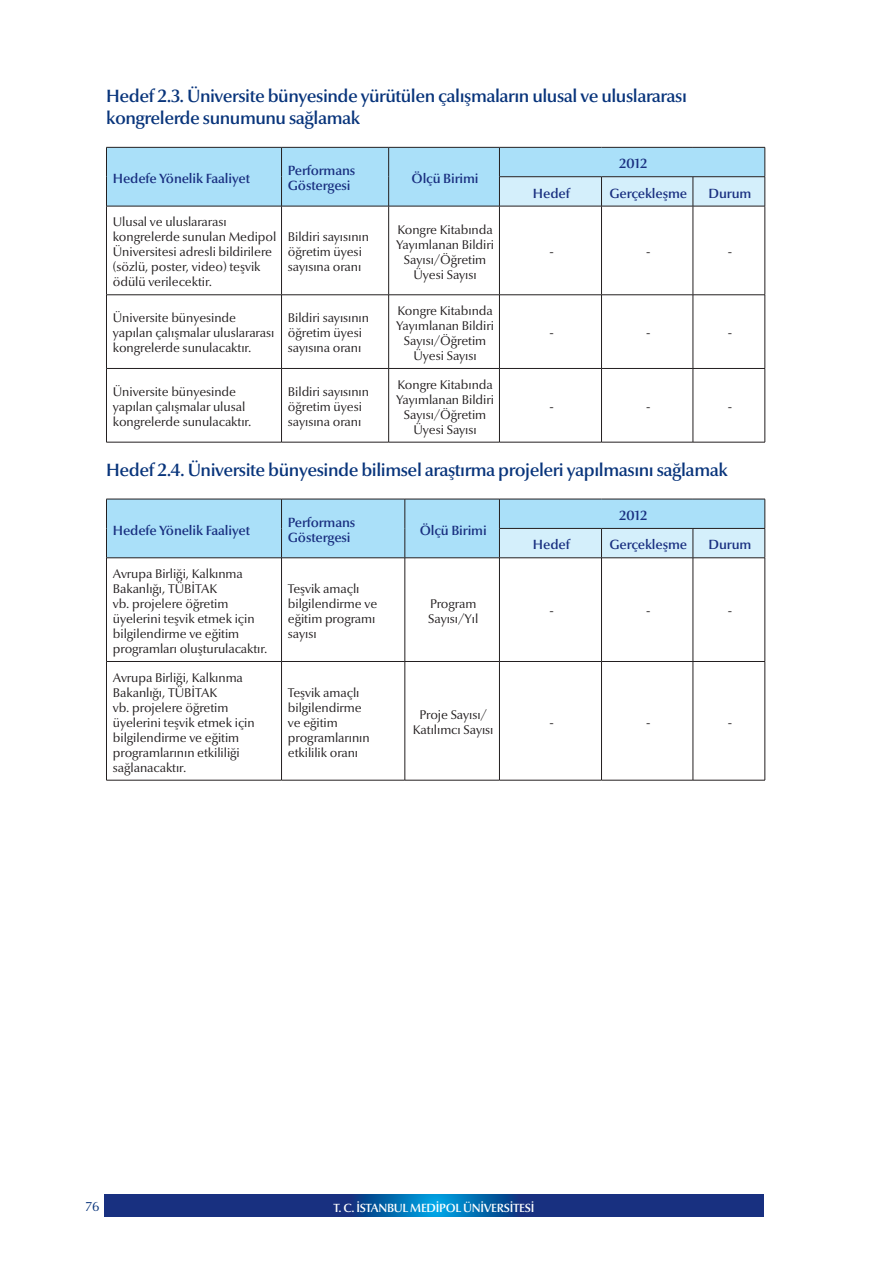
<style>
.page{position:relative;width:893px;height:1263px;background:#fff}
.page>*{position:absolute;margin:0;border:0;box-sizing:border-box;transform-origin:0 0}
.t1{font:18px/22.5px "Optima Nova Demi";letter-spacing:-.025em;color:#08347b}
.t2{font:13.5px/15px "Optima Nova Demi";letter-spacing:-.01em;color:#192f80}
.t3{font:13.5px "Optima Normal Tr";color:#08347b}
.t4{font:12.75px/15px "Optima Nova";letter-spacing:-.005em;color:#231f20}
.t5{font:12px "Optima Nova Demi";letter-spacing:-.025em;color:#fff}
</style>
<div class="page">
<svg style="left:104px;top:1195px;width:659px;height:21px;background:#123f8c"></svg>
<hr style="left:281px;top:206px;width:1px;height:89px;background:#231f20">
<hr style="left:388px;top:206px;width:1px;height:89px;background:#231f20">
<hr style="left:499px;top:206px;width:1px;height:89px;background:#231f20">
<hr style="left:601px;top:206px;width:1px;height:89px;background:#231f20">
<hr style="left:693px;top:206px;width:1px;height:89px;background:#231f20">
<hr style="left:106px;top:294px;width:176px;height:1px;background:#231f20">
<hr style="left:282px;top:294px;width:107px;height:1px;background:#231f20">
<hr style="left:281px;top:295px;width:1px;height:73px;background:#231f20">
<hr style="left:389px;top:294px;width:110px;height:1px;background:#231f20">
<hr style="left:388px;top:295px;width:1px;height:73px;background:#231f20">
<hr style="left:499px;top:294px;width:102px;height:1px;background:#231f20">
<hr style="left:499px;top:295px;width:1px;height:73px;background:#231f20">
<hr style="left:601px;top:294px;width:92px;height:1px;background:#231f20">
<hr style="left:601px;top:295px;width:1px;height:73px;background:#231f20">
<hr style="left:693px;top:294px;width:72px;height:1px;background:#231f20">
<hr style="left:693px;top:295px;width:1px;height:73px;background:#231f20">
<hr style="left:106px;top:368px;width:176px;height:1px;background:#231f20">
<hr style="left:282px;top:368px;width:107px;height:1px;background:#231f20">
<hr style="left:281px;top:369px;width:1px;height:73px;background:#231f20">
<hr style="left:389px;top:368px;width:110px;height:1px;background:#231f20">
<hr style="left:388px;top:369px;width:1px;height:73px;background:#231f20">
<hr style="left:499px;top:368px;width:102px;height:1px;background:#231f20">
<hr style="left:499px;top:369px;width:1px;height:73px;background:#231f20">
<hr style="left:601px;top:368px;width:92px;height:1px;background:#231f20">
<hr style="left:601px;top:369px;width:1px;height:73px;background:#231f20">
<hr style="left:693px;top:368px;width:72px;height:1px;background:#231f20">
<hr style="left:693px;top:369px;width:1px;height:73px;background:#231f20">
<hr style="left:106px;top:442px;width:176px;height:1px;background:#231f20">
<hr style="left:282px;top:442px;width:107px;height:1px;background:#231f20">
<hr style="left:389px;top:442px;width:110px;height:1px;background:#231f20">
<hr style="left:499px;top:442px;width:102px;height:1px;background:#231f20">
<hr style="left:601px;top:442px;width:92px;height:1px;background:#231f20">
<hr style="left:693px;top:442px;width:72px;height:1px;background:#231f20">
<svg style="left:106px;top:147px;width:660px;height:59px;background:#acdaf0"></svg>
<hr style="left:106px;top:206px;width:176px;height:1px;background:#231f20">
<hr style="left:282px;top:206px;width:107px;height:1px;background:#231f20">
<hr style="left:389px;top:206px;width:110px;height:1px;background:#231f20">
<hr style="left:499px;top:206px;width:102px;height:1px;background:#231f20">
<hr style="left:601px;top:206px;width:92px;height:1px;background:#231f20">
<hr style="left:693px;top:206px;width:72px;height:1px;background:#231f20">
<hr style="left:106px;top:206px;width:1px;height:89px;background:#231f20">
<hr style="left:765px;top:206px;width:1px;height:89px;background:#231f20">
<hr style="left:106px;top:295px;width:1px;height:73px;background:#231f20">
<hr style="left:765px;top:295px;width:1px;height:73px;background:#231f20">
<hr style="left:106px;top:369px;width:1px;height:73px;background:#231f20">
<hr style="left:765px;top:369px;width:1px;height:73px;background:#231f20">
<hr style="left:281px;top:558px;width:1px;height:103px;background:#231f20">
<hr style="left:405px;top:558px;width:1px;height:103px;background:#231f20">
<hr style="left:499px;top:558px;width:1px;height:103px;background:#231f20">
<hr style="left:601px;top:558px;width:1px;height:103px;background:#231f20">
<hr style="left:693px;top:558px;width:1px;height:103px;background:#231f20">
<hr style="left:106px;top:661px;width:176px;height:1px;background:#231f20">
<hr style="left:282px;top:661px;width:123px;height:1px;background:#231f20">
<hr style="left:281px;top:662px;width:1px;height:118px;background:#231f20">
<hr style="left:405px;top:661px;width:94px;height:1px;background:#231f20">
<hr style="left:405px;top:662px;width:1px;height:118px;background:#231f20">
<hr style="left:499px;top:661px;width:102px;height:1px;background:#231f20">
<hr style="left:499px;top:662px;width:1px;height:118px;background:#231f20">
<hr style="left:601px;top:661px;width:92px;height:1px;background:#231f20">
<hr style="left:601px;top:662px;width:1px;height:118px;background:#231f20">
<hr style="left:693px;top:661px;width:72px;height:1px;background:#231f20">
<hr style="left:693px;top:662px;width:1px;height:118px;background:#231f20">
<hr style="left:106px;top:780px;width:176px;height:1px;background:#231f20">
<hr style="left:282px;top:780px;width:123px;height:1px;background:#231f20">
<hr style="left:405px;top:780px;width:94px;height:1px;background:#231f20">
<hr style="left:499px;top:780px;width:102px;height:1px;background:#231f20">
<hr style="left:601px;top:780px;width:92px;height:1px;background:#231f20">
<hr style="left:693px;top:780px;width:72px;height:1px;background:#231f20">
<hr style="left:106px;top:558px;width:1px;height:103px;background:#231f20">
<hr style="left:765px;top:558px;width:1px;height:103px;background:#231f20">
<hr style="left:106px;top:662px;width:1px;height:118px;background:#231f20">
<hr style="left:765px;top:662px;width:1px;height:118px;background:#231f20">
<svg style="left:106px;top:499px;width:660px;height:59px;background:#aeddf3"></svg>
<hr style="left:106px;top:557px;width:176px;height:1px;background:#231f20">
<hr style="left:282px;top:557px;width:123px;height:1px;background:#231f20">
<hr style="left:405px;top:557px;width:94px;height:1px;background:#231f20">
<hr style="left:499px;top:557px;width:102px;height:1px;background:#231f20">
<hr style="left:601px;top:557px;width:92px;height:1px;background:#231f20">
<hr style="left:693px;top:557px;width:72px;height:1px;background:#231f20">
<h1 class="t1" style="left:106px;top:85px;width:582px">Hedef 2.3. Üniversite bünyesinde yürütülen çalışmaların ulusal ve uluslararası kongrelerde sunumunu sağlamak</h1>
<p class="t2" style="left:113px;top:171px;width:139px">Hedefe Yönelik Faaliyet</p>
<p class="t2" style="left:288px;top:163px;width:69px">Performans<br>Göstergesi</p>
<p class="t2" style="left:412px;top:171px;width:69px">Ölçü Birimi</p>
<p class="t4" style="left:113px;top:215px;width:165px">Ulusal ve uluslararası kongrelerde sunulan Medipol<br>Üniversitesi adresli bildirilere (sözlü, poster, video) teşvik ödülü verilecektir.</p>
<p class="t4" style="left:288px;top:230px;width:83px">Bildiri sayısının öğretim üyesi sayısına oranı</p>
<p class="t4" style="left:396px;top:222px;width:99px;text-align:center">Kongre Kitabında<br>Yayımlanan Bildiri<br>Sayısı/Öğretim<br>Üyesi Sayısı</p>
<p class="t4" style="left:113px;top:311px;width:163px">Üniversite bünyesinde yapılan çalışmalar uluslararası kongrelerde sunulacaktır.</p>
<p class="t4" style="left:288px;top:311px;width:83px">Bildiri sayısının öğretim üyesi sayısına oranı</p>
<p class="t4" style="left:396px;top:303px;width:99px;text-align:center">Kongre Kitabında<br>Yayımlanan Bildiri<br>Sayısı/Öğretim<br>Üyesi Sayısı</p>
<p class="t4" style="left:113px;top:384px;width:140px">Üniversite bünyesinde yapılan çalışmalar ulusal kongrelerde sunulacaktır.</p>
<p class="t4" style="left:288px;top:384px;width:83px">Bildiri sayısının öğretim üyesi sayısına oranı</p>
<p class="t4" style="left:396px;top:377px;width:99px;text-align:center">Kongre Kitabında<br>Yayımlanan Bildiri<br>Sayısı/Öğretim<br>Üyesi Sayısı</p>
<p class="t2" style="left:619px;top:156px;width:30px">2012</p>
<p class="t2" style="left:533px;top:186px;width:38px">Hedef</p>
<p class="t2" style="left:609px;top:186px;width:79px">Gerçekleşme</p>
<p class="t2" style="left:708px;top:186px;width:44px">Durum</p>
<p class="t4" style="left:549px;top:245px;width:6px">-</p>
<p class="t4" style="left:646px;top:245px;width:6px">-</p>
<p class="t4" style="left:728px;top:245px;width:6px">-</p>
<p class="t4" style="left:549px;top:326px;width:6px">-</p>
<p class="t4" style="left:646px;top:326px;width:6px">-</p>
<p class="t4" style="left:728px;top:326px;width:6px">-</p>
<p class="t4" style="left:549px;top:399px;width:6px">-</p>
<p class="t4" style="left:646px;top:399px;width:6px">-</p>
<p class="t4" style="left:728px;top:399px;width:6px">-</p>
<h1 class="t1" style="left:106px;top:459px;width:623px">Hedef 2.4. Üniversite bünyesinde bilimsel araştırma projeleri yapılmasını sağlamak</h1>
<p class="t2" style="left:113px;top:523px;width:139px">Hedefe Yönelik Faaliyet</p>
<p class="t2" style="left:288px;top:515px;width:69px">Performans<br>Göstergesi</p>
<p class="t2" style="left:420px;top:523px;width:69px">Ölçü Birimi</p>
<p class="t4" style="left:113px;top:566px;width:156px">Avrupa Birliği, Kalkınma<br>Bakanlığı, TÜBİTAK<br>vb. projelere öğretim üyelerini teşvik etmek için bilgilendirme ve eğitim programları oluşturulacaktır.</p>
<p class="t4" style="left:113px;top:670px;width:143px">Avrupa Birliği, Kalkınma<br>Bakanlığı, TÜBİTAK<br>vb. projelere öğretim üyelerini teşvik etmek için bilgilendirme ve eğitim programlarının etkililiği sağlanacaktır.</p>
<p class="t4" style="left:288px;top:581px;width:91px">Teşvik amaçlı bilgilendirme ve eğitim programı sayısı</p>
<p class="t4" style="left:288px;top:685px;width:83px">Teşvik amaçlı bilgilendirme ve eğitim programlarının etkililik oranı</p>
<p class="t4" style="left:428px;top:596px;width:52px">Program<br>Sayısı/Yıl</p>
<p class="t4" style="left:413px;top:707px;width:82px;text-align:center">Proje Sayısı/<br>Katılımcı Sayısı</p>
<p class="t2" style="left:619px;top:508px;width:30px">2012</p>
<p class="t2" style="left:533px;top:537px;width:38px">Hedef</p>
<p class="t2" style="left:609px;top:537px;width:79px">Gerçekleşme</p>
<p class="t2" style="left:709px;top:537px;width:44px">Durum</p>
<p class="t4" style="left:549px;top:604px;width:6px">-</p>
<p class="t4" style="left:646px;top:604px;width:6px">-</p>
<p class="t4" style="left:728px;top:604px;width:6px">-</p>
<p class="t4" style="left:549px;top:715px;width:6px">-</p>
<p class="t4" style="left:646px;top:715px;width:6px">-</p>
<p class="t4" style="left:728px;top:715px;width:6px">-</p>
<p class="t3" style="left:85px;top:1198px;width:16px">76</p>
<p class="t5" style="left:334px;top:1201px;width:202px">T. C. İSTANBUL MEDİPOL ÜNİVERSİTESİ</p>
</div>
